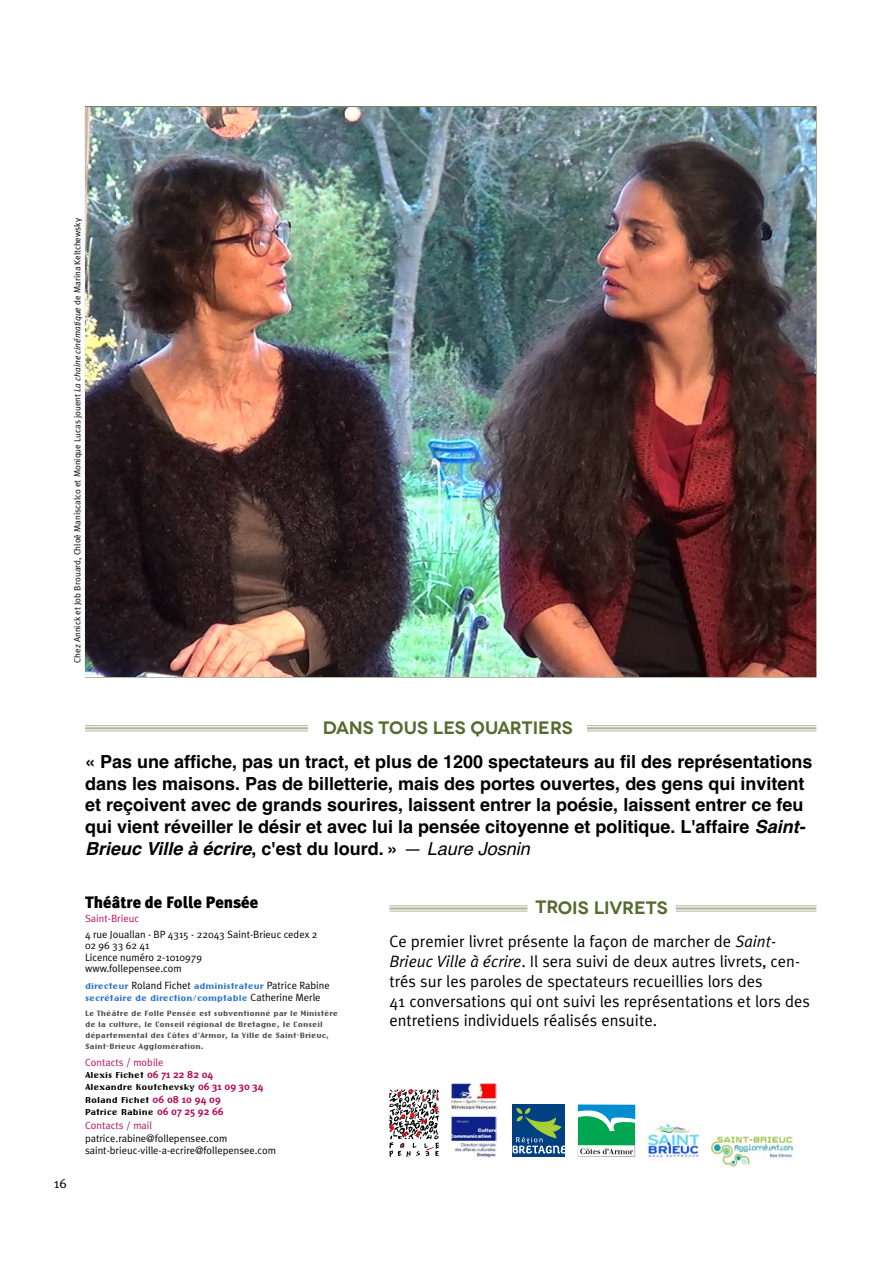
<style>
.page{position:relative;width:893px;height:1263px;background:#fff}
.page>*{position:absolute;margin:0;border:0;box-sizing:border-box;transform-origin:0 0}
.t1{font:700 18px/21.6px "Helvetica";color:#000}
.t2{font:600 18px "Novecentowide";letter-spacing:-.005em;color:#556b2f}
.t3{font:16.5px/19.8px "Meta Plus Normal";color:#000}
.t4{font:900 16.5px "Meta Plus";color:#000}
.t5{font:13.5px/12.3px "Emigre Eight";color:#000}
.t6{font:13.5px "Emigre Eight";color:#2b72cd}
.t7{font:13.5px "Meta Plus Normal";color:#000}
.t8{font:12px/10.8px "Emigre Eight";color:#4d4d4d}
.t9{font:10.5px/11.6px "Meta Plus Normal";color:#000}
.t10{font:10.5px "Meta Plus Normal";color:#b6145f}
.t11{font:9px "Meta Plus Normal";color:#000}
.s1{font-style:italic}
.s2{font-weight:400}
.s3{font-weight:400;font-style:italic}
.s4{font-family:"Emigre Eight";font-size:13.5px;color:#2b72cd}
.s5{font-family:"Meta Plus Normal";font-size:10.5px;color:#000}
.s6{font-family:"Meta Plus";font-weight:700;font-size:10.5px;color:#b6145f}
</style>
<div class="page">
<img style="left:451px;top:1083px;width:46px;height:75px">
<div style="left:513px;top:1104px;width:52px;height:52px;background:linear-gradient(to right,#014081,#014081)"></div>
<svg style="left:513px;top:1107px;width:52px;height:46px;background:#336981"></svg>
<svg style="left:577px;top:1104px;width:59px;height:53px"></svg>
<img style="left:647px;top:1121px;width:52px;height:38px">
<img style="left:711px;top:1137px;width:82px;height:29px">
<svg style="left:389px;top:1089px;width:50px;height:68px"></svg>
<hr style="left:389px;top:905px;width:427px;height:1px;background:#aab597">
<hr style="left:389px;top:907px;width:427px;height:2px;background:#aab597">
<hr style="left:389px;top:911px;width:427px;height:1px;background:#aab597">
<svg style="left:527px;top:905px;width:149px;height:7px"></svg>
<hr style="left:85px;top:725px;width:731px;height:1px;background:#aab597">
<hr style="left:85px;top:727px;width:731px;height:2px;background:#aab597">
<hr style="left:85px;top:730px;width:731px;height:1px;background:#aab597">
<div style="left:309px;top:713px;width:278px;height:29px;background:#fff"></div>
<img style="left:86px;top:107px;width:730px;height:569px">
<p class="t11" style="left:72px;top:663px;width:446px;rotate:-90deg">Chez Annick et Job Brouard, Chloé Maniscalco et Monique Lucas jouent <span class="s1">La chaine cinématique</span> de Marina Keltchewsky</p>
<p class="t2" style="left:323px;top:717px;width:251px">DANS TOUS LES QUARTIERS</p>
<p class="t1" style="left:85px;top:751px;width:729px">« Pas une affiche, pas un tract, et plus de 1200 spectateurs au fil des représentations dans les maisons. Pas de billetterie, mais des portes ouvertes, des gens qui invitent et reçoivent avec de grands sourires, laissent entrer la poésie, laissent entrer ce feu qui vient réveiller le désir et avec lui la pensée citoyenne et politique. L'affaire <span class="s1">Saint-Brieuc Ville à écrire</span>, c'est du lourd. » <span class="s2">—</span> <span class="s3">Laure Josnin</span></p>
<p class="t7" style="left:54px;top:1175px;width:14px">16</p>
<p class="t4" style="left:85px;top:892px;width:175px">Théâtre de Folle Pensée</p>
<p class="t10" style="left:85px;top:912px;width:56px">Saint-Brieuc</p>
<p class="t9" style="left:85px;top:928px;width:234px">4 rue Jouallan - BP 4315 - 22043 Saint-Brieuc cedex 2<br>02 96 33 62 41<br>Licence numéro 2-1010979<br>www.follepensee.com</p>
<p class="t9" style="left:85px;top:979px;width:246px"><span class="s4">directeur</span> Roland Fichet <span class="s4">administrateur</span> Patrice Rabine</p>
<p class="t6" style="left:85px;top:989px;width:237px">secrétaire de direction/comptable <span class="s5">Catherine Merle</span></p>
<p class="t8" style="left:85px;top:1007px;width:255px">Le Théâtre de Folle Pensée est subventionné par le Ministère de la culture, le Conseil régional de Bretagne, le Conseil départemental des Côtes d’Armor, la Ville de Saint-Brieuc, Saint-Brieuc Agglomération.</p>
<p class="t10" style="left:85px;top:1056px;width:80px">Contacts / mobile</p>
<p class="t5" style="left:85px;top:1067px;width:180px">Alexis Fichet <span class="s6">06 71 22 82 04<br></span>Alexandre Koutchevsky <span class="s6">06 31 09 30 34<br></span>Roland Fichet <span class="s6">06 08 10 94 09<br></span>Patrice Rabine <span class="s6">06 07 25 92 66</span></p>
<p class="t10" style="left:85px;top:1119px;width:69px">Contacts / mail</p>
<p class="t9" style="left:85px;top:1132px;width:193px;line-height:12.3px">patrice.rabine@follepensee.com saint-brieuc-ville-a-ecrire@follepensee.com</p>
<p class="t2" style="left:536px;top:897px;width:134px">TROIS LIVRETS</p>
<p class="t3" style="left:389px;top:932px;width:422px">Ce premier livret présente la façon de marcher de <span class="s1">Saint-Brieuc Ville à écrire</span>. Il sera suivi de deux autres livrets, cen&shy;trés sur les paroles de spectateurs recueillies lors des<br>41 conversations qui ont suivi les représentations et lors des entretiens individuels réalisés ensuite.</p>
</div>
